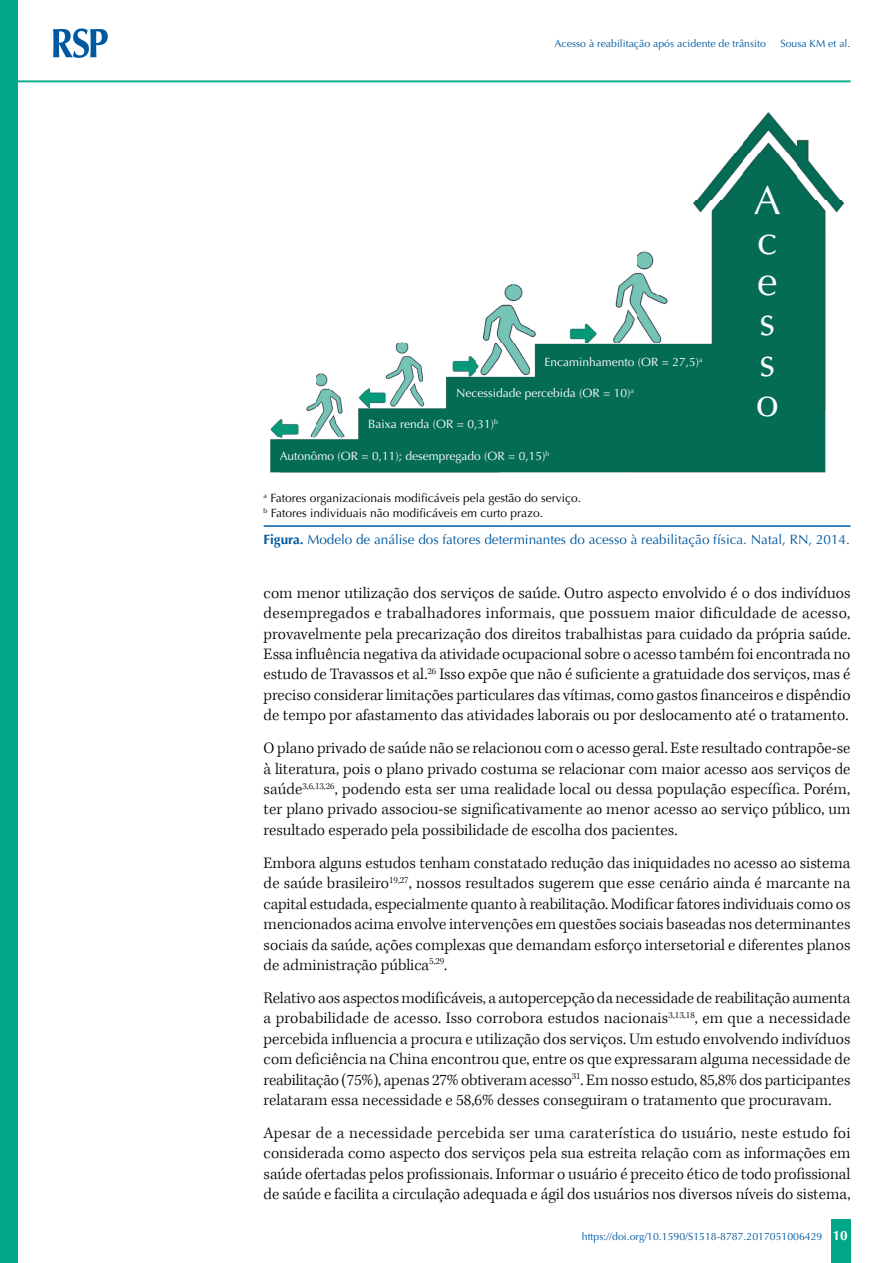
<style>
.page{position:relative;width:893px;height:1263px;background:#fff}
.page>*{position:absolute;margin:0;border:0;box-sizing:border-box;transform-origin:0 0}
.t1{font:40.5px/40.5px "Optima";color:#fff}
.t2{font:300 16.5px/20.4px "Kepler Std";color:#000;text-align:justify}
.t3{font:13.5px "Optima";color:#0059a0}
.t4{font:700 13.5px "Optima";color:#fff}
.t5{font:12px "Optima";color:#fff}
.t6{font:12px/14.4px "Optima";color:#000}
.t7{font:10.5px "Optima";color:#0059a0}
.s1{font-weight:700}
</style>
<div class="page">
<div style="left:831px;top:1220px;width:20px;height:43px;background:#00a887"></div>
<div style="left:0;top:0;width:18px;height:1263px;background:#00a887"></div>
<svg style="left:53px;top:28px;width:55px;height:30px"></svg>
<hr style="left:18px;top:80px;width:832px;height:2px;background:#00a887">
<img style="left:270px;top:112px;width:575px;height:361px">
<hr style="left:264px;top:525px;width:586px;height:2px;background:#0059a0">
<p class="t7" style="left:555px;top:37px;width:213px">Acesso à reabilitação após acidente de trânsito</p>
<p class="t7" style="left:780px;top:37px;width:72px">Sousa KM et al.</p>
<p class="t5" style="left:545px;top:355px;width:160px">Encaminhamento (OR = 27,5)<sup>a</sup></p>
<p class="t5" style="left:456px;top:386px;width:180px">Necessidade percebida (OR = 10)<sup>a</sup></p>
<p class="t5" style="left:368px;top:417px;width:131px">Baixa renda (OR = 0,31)<sup>b</sup></p>
<p class="t5" style="left:280px;top:448px;width:271px">Autonômo (OR = 0,11); desempregado (OR = 0,15)<sup>b</sup></p>
<h1 class="t1" style="left:754px;top:181px;width:29px">A c e s s o</h1>
<p class="t6" style="left:264px;top:491px;width:319px"><sup>a</sup> Fatores organizacionais modificáveis pela gestão do serviço. <sup>b</sup> Fatores individuais não modificáveis em curto prazo.</p>
<p class="t3" style="left:264px;top:531px;width:588px"><span class="s1">Figura.</span> Modelo de análise dos fatores determinantes do acesso à reabilitação física. Natal, RN, 2014.</p>
<p class="t2" style="left:264px;top:583px;width:588px">com menor utilização dos serviços de saúde. Outro aspecto envolvido é o dos indivíduos desempregados e trabalhadores informais, que possuem maior dificuldade de acesso, provavelmente pela precarização dos direitos trabalhistas para cuidado da própria saúde.<br>Essa influência negativa da atividade ocupacional sobre o acesso também foi encontrada no estudo de Travassos et al.<sup>26</sup> Isso expõe que não é suficiente a gratuidade dos serviços, mas é preciso considerar limitações particulares das vítimas, como gastos financeiros e dispêndio de tempo por afastamento das atividades laborais ou por deslocamento até o tratamento.</p>
<p class="t2" style="left:264px;top:739px;width:588px">O plano privado de saúde não se relacionou com o acesso geral. Este resultado contrapõe-se à literatura, pois o plano privado costuma se relacionar com maior acesso aos serviços de saúde<sup>3,6,13,26</sup>, podendo esta ser uma realidade local ou dessa população específica. Porém, ter plano privado associou-se significativamente ao menor acesso ao serviço público, um resultado esperado pela possibilidade de escolha dos pacientes.</p>
<p class="t2" style="left:264px;top:853px;width:588px">Embora alguns estudos tenham constatado redução das iniquidades no acesso ao sistema de saúde brasileiro<sup>19,27</sup>, nossos resultados sugerem que esse cenário ainda é marcante na capital estudada, especialmente quanto à reabilitação. Modificar fatores individuais como os mencionados acima envolve intervenções em questões sociais baseadas nos determinantes sociais da saúde, ações complexas que demandam esforço intersetorial e diferentes planos de administração pública<sup>5,29</sup>.</p>
<p class="t2" style="left:264px;top:988px;width:588px">Relativo aos aspectos modificáveis, a autopercepção da necessidade de reabilitação aumenta a probabilidade de acesso. Isso corrobora estudos nacionais<sup>3,13,18</sup>, em que a necessidade percebida influencia a procura e utilização dos serviços. Um estudo envolvendo indivíduos com deficiência na China encontrou que, entre os que expressaram alguma necessidade de reabilitação (75%), apenas 27% obtiveram acesso<sup>31</sup>. Em nosso estudo, 85,8% dos participantes relataram essa necessidade e 58,6% desses conseguiram o tratamento que procuravam.</p>
<p class="t2" style="left:264px;top:1123px;width:588px">Apesar de a necessidade percebida ser uma caraterística do usuário, neste estudo foi considerada como aspecto dos serviços pela sua estreita relação com as informações em saúde ofertadas pelos profissionais. Informar o usuário é preceito ético de todo profissional de saúde e facilita a circulação adequada e ágil dos usuários nos diversos níveis do sistema,</p>
<p class="t7" style="left:582px;top:1230px;width:242px">https://doi.org/10.1590/S1518-8787.2017051006429</p>
<p class="t4" style="left:833px;top:1227px;width:16px">10</p>
</div>
